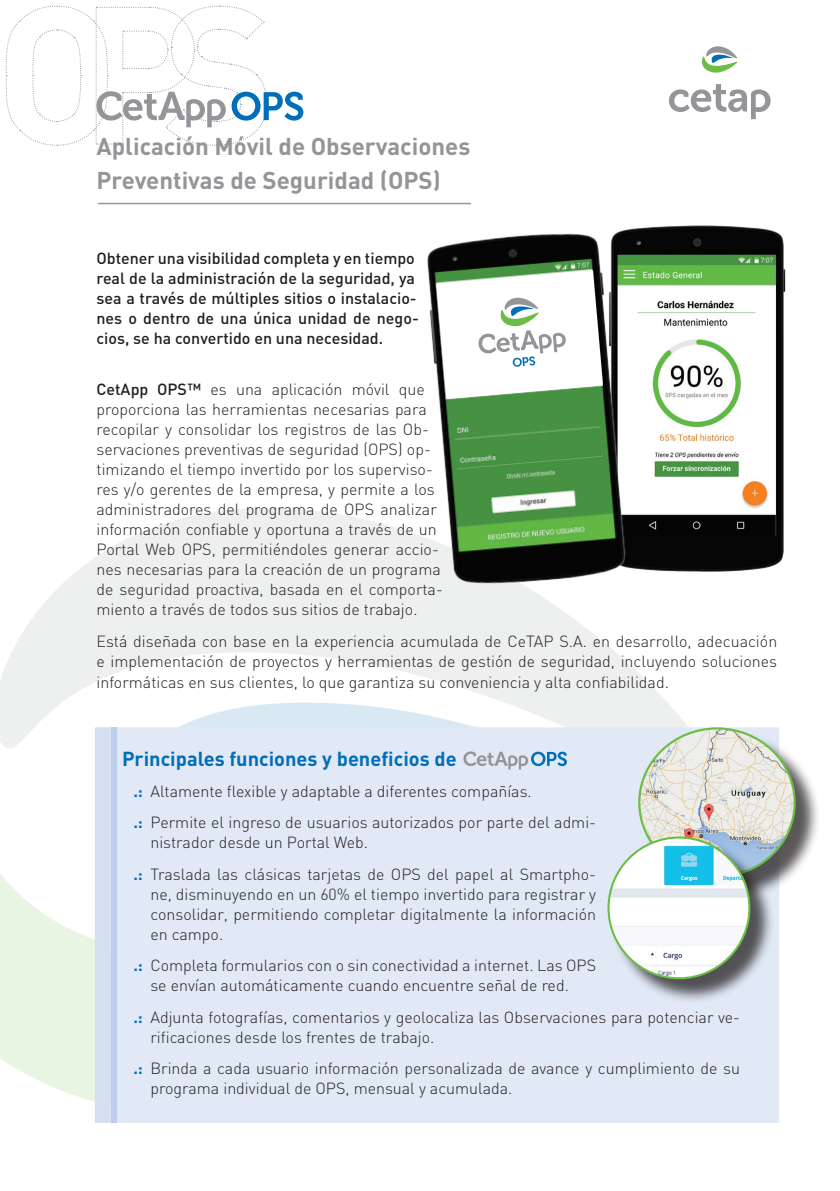
<style>
.page{position:relative;width:840px;height:1191px;background:#fff}
.page>*{position:absolute;margin:0;border:0;box-sizing:border-box;transform-origin:0 0}
.t1{font:700 24px/34px "DIN";color:#939598}
.t2{font:700 20px "DIN";color:#006eb9}
.t3{font:300 16px/20px "DIN";color:#231f20}
.t4{font:500 16px/20px "DIN";color:#231f20}
.s1{font-weight:500}
.s2{font-weight:700;color:#006eb9}
</style>
<div class="page">
<svg style="left:668px;top:84px;width:102px;height:35px"></svg>
<svg style="left:702px;top:46px;width:35px;height:27px"></svg>
<svg style="left:0;top:874px;width:95px;height:228px;fill:#e9f5e3"></svg>
<svg style="left:0;top:508px;width:688px;height:240px;fill:#eeefef"></svg>
<div style="left:116px;top:727px;width:662px;height:396px;background:#e1e9f6"></div>
<div style="left:95px;top:727px;width:16px;height:396px;background:#d4dff1"></div>
<div style="left:111px;top:727px;width:5px;height:396px;background:#bccee9"></div>
<hr style="left:98px;top:203px;width:372px;height:1px;background:#939598">
<div style="left:640px;top:730px;width:180px;height:172px;background:#231f20;opacity:.75"></div>
<img style="left:639px;top:728px;width:155px;height:148px">
<div style="left:610px;top:839px;width:164px;height:164px;background:#231f20;opacity:.75"></div>
<img style="left:608px;top:837px;width:141px;height:141px;border-radius:70px">
<svg style="left:5px;top:5px;width:298px;height:141px"></svg>
<img style="left:631px;top:225px;width:155px;height:348px">
<img style="left:420px;top:229px;width:211px;height:362px">
<svg style="left:463px;top:751px;width:103px;height:18px;background:#b3c6d9"></svg>
<svg style="left:436px;top:270px;width:166px;height:129px"></svg>
<h1 class="t1" style="left:96px;top:128px;width:375px">Aplicación Móvil de Observaciones<br>Preventivas de Seguridad (OPS)</h1>
<p class="t4" style="left:96px;top:247px;width:323px">Obtener una visibilidad completa y en tiempo real de la administración de la seguridad, ya sea a través de múltiples sitios o instalacio&shy;nes o dentro de una única unidad de nego&shy;cios, se ha convertido en una necesidad.</p>
<p class="t3" style="left:96px;top:379px;width:347px"><span class="s1">CetApp OPS™</span> es una aplicación móvil que proporciona las herramientas necesarias para recopilar y consolidar los registros de las Ob&shy;servaciones preventivas de seguridad (OPS) op&shy;timizando el tiempo invertido por los superviso&shy;res y/o gerentes de la empresa, y permite a los administradores del programa de OPS analizar información confiable y oportuna a través de un Portal Web OPS, permitiéndoles generar accio&shy;nes necesarias para la creación de un programa de seguridad proactiva, basada en el comporta&shy;miento a través de todos sus sitios de trabajo.</p>
<p class="t3" style="left:96px;top:630px;width:682px;text-align:justify">Está diseñada con base en la experiencia acumulada de CeTAP S.A. en desarrollo, adecuación e implementación de proyectos y herramientas de gestión de seguridad, incluyendo soluciones informáticas en sus clientes, lo que garantiza su conveniencia y alta confiabilidad.</p>
<p class="t2" style="left:122px;top:745px;width:336px">Principales funciones y beneficios de</p>
<p class="t3" style="left:133px;top:775px;width:464px;line-height:31.4px"><span class="s2">.:</span> Altamente flexible y adaptable a diferentes compañías.<br><span class="s2">.:</span> Permite el ingreso de usuarios autorizados por parte del admi-</p>
<p class="t3" style="left:133px;top:826px;width:464px;line-height:31.4px;text-indent:17px">nistrador desde un Portal Web.<br><span class="s2">.:</span> Traslada las clásicas tarjetas de OPS del papel al Smartpho-</p>
<p class="t3" style="left:150px;top:884px;width:447px;text-align:justify">ne, disminuyendo en un 60% el tiempo invertido para registrar y consolidar, permitiendo completar digitalmente la información en campo.</p>
<p class="t3" style="left:150px;top:955px;width:447px;text-indent:-17px"><span class="s2">.:</span> Completa formularios con o sin conectividad a internet. Las OPS se envían automáticamente cuando encuentre señal de red.</p>
<p class="t3" style="left:150px;top:1006px;width:590px;text-indent:-17px"><span class="s2">.:</span> Adjunta fotografías, comentarios y geolocaliza las Observaciones para potenciar ve&shy;rificaciones desde los frentes de trabajo.</p>
<p class="t3" style="left:150px;top:1058px;width:590px;text-indent:-17px"><span class="s2">.:</span> Brinda a cada usuario información personalizada de avance y cumplimiento de su programa individual de OPS, mensual y acumulada.</p>
</div>
